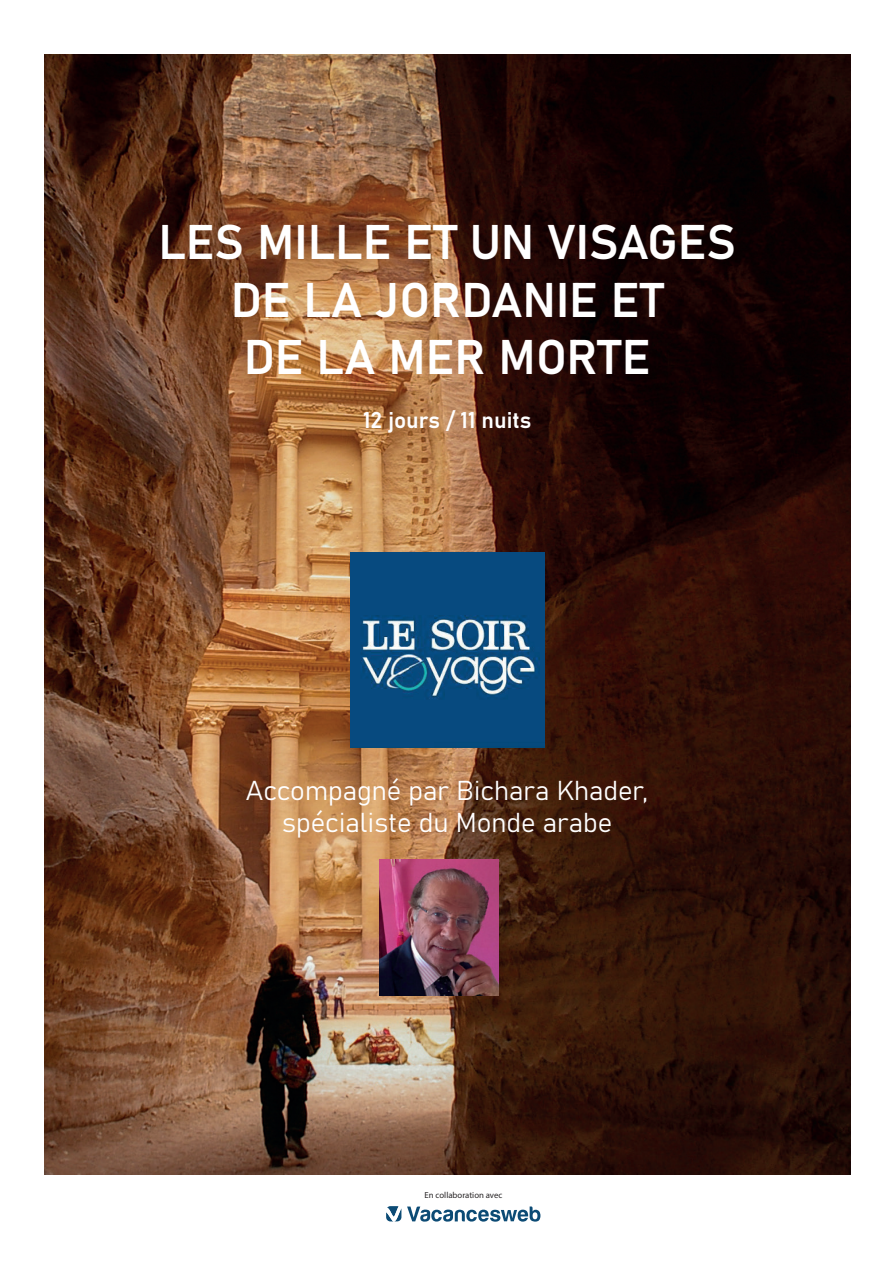
<style>
.page{position:relative;width:893px;height:1263px;background:#fff}
.page>*{position:absolute;margin:0;border:0;box-sizing:border-box;transform-origin:0 0}
.t1{font:48px/57.6px "Bahnschrift";color:#fff;text-align:center}
.t2{font:27px/32.4px "Bahnschrift";color:#fff;text-align:center}
.t3{font:22.5px "Bahnschrift";color:#fff}
.t4{font:8.7px "Myriad Pro";color:#282526}
</style>
<div class="page">
<svg style="left:386px;top:1206px;width:15px;height:15px"></svg>
<svg style="left:407px;top:1206px;width:133px;height:16px"></svg>
<img style="left:44px;top:54px;width:806px;height:1120px">
<img style="left:350px;top:553px;width:194px;height:194px">
<img style="left:380px;top:860px;width:119px;height:135px">
<h1 class="t1" style="left:158px;top:210px;width:579px">LES MILLE ET UN VISAGES<br>DE LA JORDANIE ET<br>DE LA MER MORTE</h1>
<p class="t3" style="left:363px;top:403px;width:170px">12 jours / 11 nuits</p>
<p class="t2" style="left:246px;top:772px;width:404px">Accompagné par Bichara Khader, spécialiste du Monde arabe</p>
<p class="t4" style="left:425px;top:1190px;width:79px">En collaboration avec</p>
</div>
